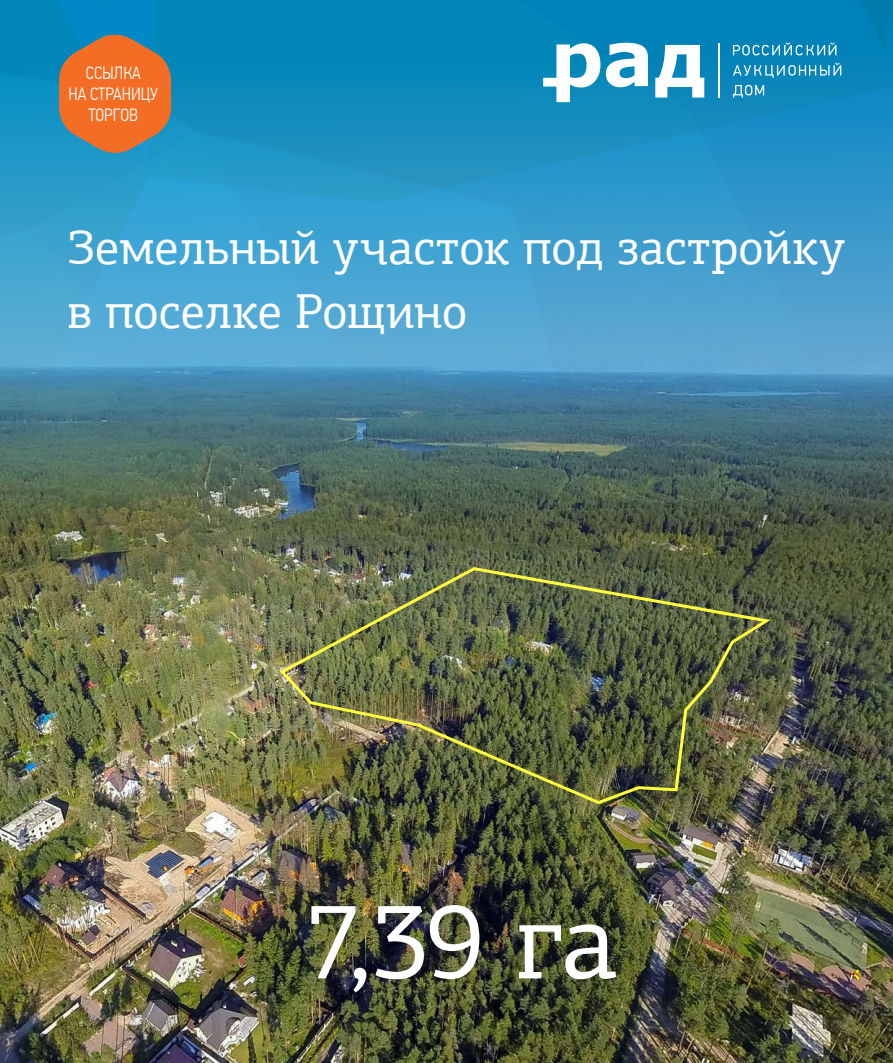
<style>
.page{position:relative;width:893px;height:1063px;background:#fff}
.page>*{position:absolute;margin:0;border:0;box-sizing:border-box;transform-origin:0 0}
.Sidebar_Right_Text{font:108.75px "PF Agora Slab Pro";color:#fff}
.Sidebar_Right_Text-2{font:49.05px/63.8px "PF Agora Slab Pro";color:#fff}
.t1{font:300 17.7px/21.3px "PF Din Text Cond Pro";color:#fff;text-align:center}
</style>
<div class="page">
<img style="left:0;top:0;width:893px;height:1063px">
<svg style="left:733px;top:43px;width:103px;height:12px"></svg>
<svg style="left:733px;top:63px;width:108px;height:15px;background:#3b9ec7"></svg>
<svg style="left:733px;top:85px;width:31px;height:13px"></svg>
<svg style="left:543px;top:43px;width:57px;height:59px"></svg>
<svg style="left:606px;top:43px;width:42px;height:44px"></svg>
<svg style="left:655px;top:45px;width:49px;height:53px"></svg>
<hr style="left:718px;top:43px;width:1px;height:55px;background:#fff">
<svg style="left:59px;top:30px;width:112px;height:128px;background:#b4774f"></svg>
<img style="left:277px;top:566px;width:494px;height:240px">
<p class="t1" style="left:68px;top:62px;width:91px">ССЫЛКА<br>НА СТРАНИЦУ<br>ТОРГОВ</p>
<p class="Sidebar_Right_Text-2" style="left:68px;top:215px;width:779px">Земельный участок под застройку в поселке Рощино</p>
<p class="Sidebar_Right_Text" style="left:303px;top:875px;width:316px">7,39 га</p>
</div>
